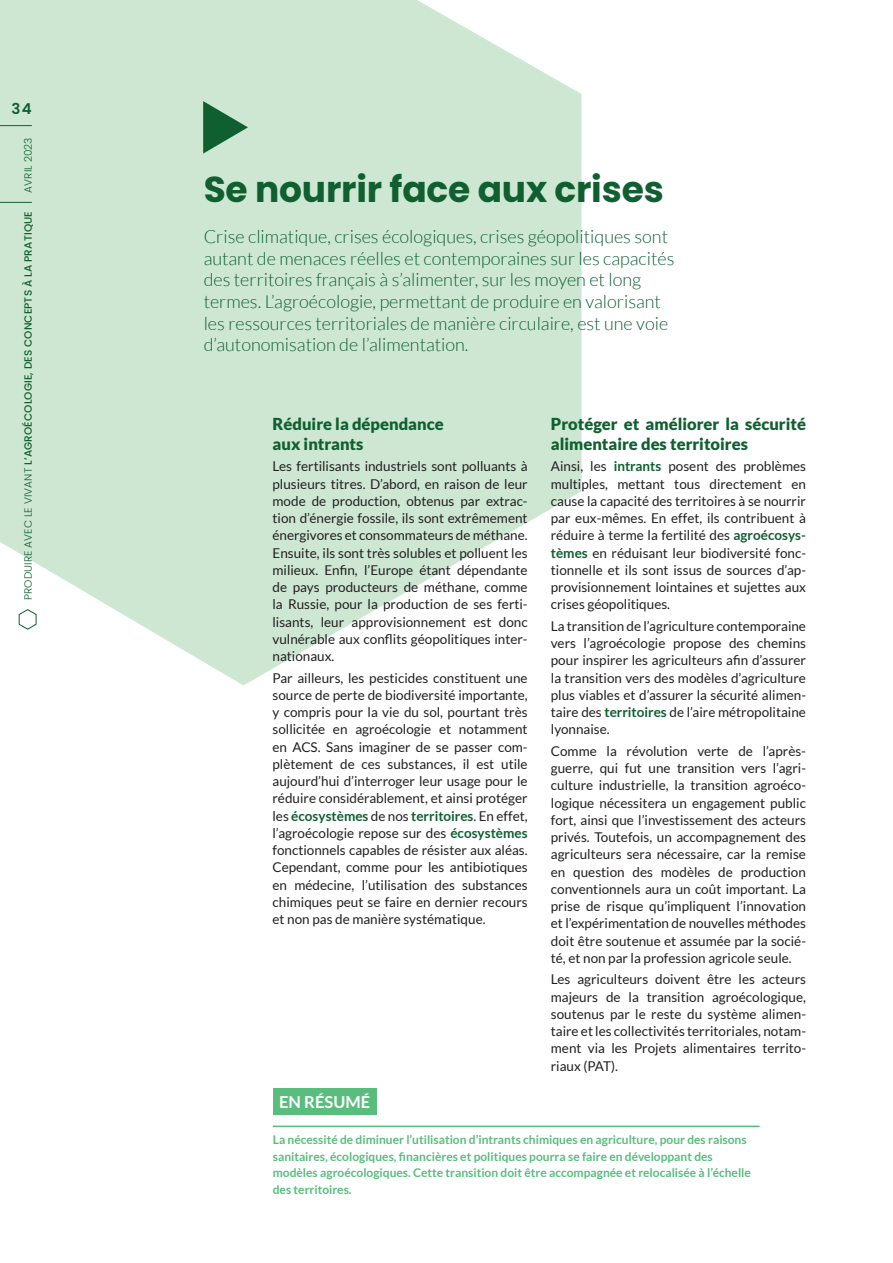
<style>
.page{position:relative;width:893px;height:1263px;background:#fff}
.page>*{position:absolute;margin:0;border:0;box-sizing:border-box;transform-origin:0 0}
.Titre{font:700 36px "Poppins";letter-spacing:-.005em;color:#105f31}
.Chapô{font:300 18px/21.6px "Lato";color:#105f31}
.body{font:900 16.5px/19.8px "Lato";color:#105f31}
.inter-titre-2{font:700 16.5px "Lato";color:#fff}
.t1{font:600 15px "Poppins";color:#105f31}
.body-2{font:13.5px/17.2px "Lato";color:#231f20;text-align:justify}
.texte_resume{font:700 12px/16.5px "Lato";color:#59bd7e}
.t2{font:500 10.5px "Poppins";letter-spacing:.01em;color:#105f31}
.t3{font:300 10.5px "Poppins";letter-spacing:.01em;color:#105f31}
.s1{font-weight:300}
.s2{font-weight:700;color:#105f31}
</style>
<div class="page">
<svg style="left:0;top:0;width:582px;height:685px;background:#d4ead9"></svg>
<svg style="left:203px;top:101px;width:45px;height:53px;background:#6fa383"></svg>
<hr style="left:273px;top:1125px;width:487px;height:2px;background:#59bd7e">
<div style="left:273px;top:1089px;width:104px;height:26px;background:#59bd7e"></div>
<svg style="left:18px;top:609px;width:19px;height:21px"></svg>
<hr style="left:0;top:202px;width:32px;height:1px;background:#105f31">
<hr style="left:0;top:125px;width:32px;height:1px;background:#105f31">
<p class="t1" style="left:11px;top:100px;width:22px">34</p>
<p class="t3" style="left:22px;top:193px;width:57px;rotate:-90deg">AVRIL 2023</p>
<p class="t2" style="left:22px;top:600px;width:390px;rotate:-90deg"><span class="s1">PRODUIRE AVEC LE VIVANT</span> L’AGROÉCOLOGIE, DES CONCEPTS À LA PRATIQUE</p>
<p class="Titre" style="left:204px;top:168px;width:462px">Se nourrir face aux crises</p>
<p class="Chapô" style="left:204px;top:226px;width:472px">Crise climatique, crises écologiques, crises géopolitiques sont autant de menaces réelles et contemporaines sur les capacités des territoires français à s’alimenter, sur les moyen et long termes. L’agroécologie, permettant de produire en valorisant les ressources territoriales de manière circulaire, est une voie d’autonomisation de l’alimentation.</p>
<p class="body" style="left:273px;top:414px;width:173px">Réduire la dépendance aux intrants</p>
<p class="body-2" style="left:273px;top:458px;width:257px">Les fertilisants industriels sont polluants à plusieurs titres. D’abord, en raison de leur mode de production, obtenus par extrac&shy;tion d’énergie fossile, ils sont extrêmement énergivores et consommateurs de méthane.<br>Ensuite, ils sont très solubles et polluent les milieux. Enfin, l’Europe étant dépendante de pays producteurs de méthane, comme la Russie, pour la production de ses ferti&shy;lisants, leur approvisionnement est donc vulnérable aux conflits géopolitiques inter&shy;nationaux.</p>
<p class="body-2" style="left:273px;top:669px;width:257px">Par ailleurs, les pesticides constituent une source de perte de biodiversité importante, y compris pour la vie du sol, pourtant très sollicitée en agroécologie et notamment en ACS. Sans imaginer de se passer com&shy;plètement de ces substances, il est utile aujourd’hui d’interroger leur usage pour le réduire considérablement, et ainsi protéger les <span class="s2">écosystèmes</span> de nos <span class="s2">territoires</span>. En effet, l’agroécologie repose sur des <span class="s2">écosystèmes </span>fonctionnels capables de résister aux aléas.<br>Cependant, comme pour les antibiotiques en médecine, l’utilisation des substances chimiques peut se faire en dernier recours et non pas de manière systématique.</p>
<p class="body" style="left:551px;top:414px;width:257px">Protéger et améliorer la sécurité alimentaire des territoires</p>
<p class="body-2" style="left:551px;top:458px;width:257px">Ainsi, les <span class="s2">intrants</span> posent des problèmes multiples, mettant tous directement en cause la capacité des territoires à se nourrir par eux-mêmes. En effet, ils contribuent à réduire à terme la fertilité des <span class="s2">agroécosys&shy;tèmes</span> en réduisant leur biodiversité fonc&shy;tionnelle et ils sont issus de sources d’ap&shy;provisionnement lointaines et sujettes aux crises géopolitiques.</p>
<p class="body-2" style="left:551px;top:617px;width:257px">La transition de l’agriculture contemporaine vers l’agroécologie propose des chemins pour inspirer les agriculteurs afin d’assurer la transition vers des modèles d’agriculture plus viables et d’assurer la sécurité alimen&shy;taire des <span class="s2">territoires</span> de l’aire métropolitaine lyonnaise.</p>
<p class="body-2" style="left:551px;top:742px;width:257px">Comme la révolution verte de l’après&shy;guerre, qui fut une transition vers l’agri&shy;culture industrielle, la transition agroéco&shy;logique nécessitera un engagement public fort, ainsi que l’investissement des acteurs privés. Toutefois, un accompagnement des agriculteurs sera nécessaire, car la remise en question des modèles de production conventionnels aura un coût important. La prise de risque qu’impliquent l’innovation et l’expérimentation de nouvelles méthodes doit être soutenue et assumée par la socié&shy;té, et non par la profession agricole seule.</p>
<p class="body-2" style="left:551px;top:971px;width:257px">Les agriculteurs doivent être les acteurs majeurs de la transition agroécologique, soutenus par le reste du système alimen&shy;taire et les collectivités territoriales, notam&shy;ment via les Projets alimentaires territo&shy;riaux (PAT).</p>
<p class="inter-titre-2" style="left:279px;top:1093px;width:92px">EN RÉSUMÉ</p>
<p class="texte_resume" style="left:273px;top:1131px;width:480px">La nécessité de diminuer l’utilisation d’intrants chimiques en agriculture, pour des raisons sanitaires, écologiques, financières et politiques pourra se faire en développant des modèles agroécologiques. Cette transition doit être accompagnée et relocalisée à l’échelle des territoires.</p>
</div>
